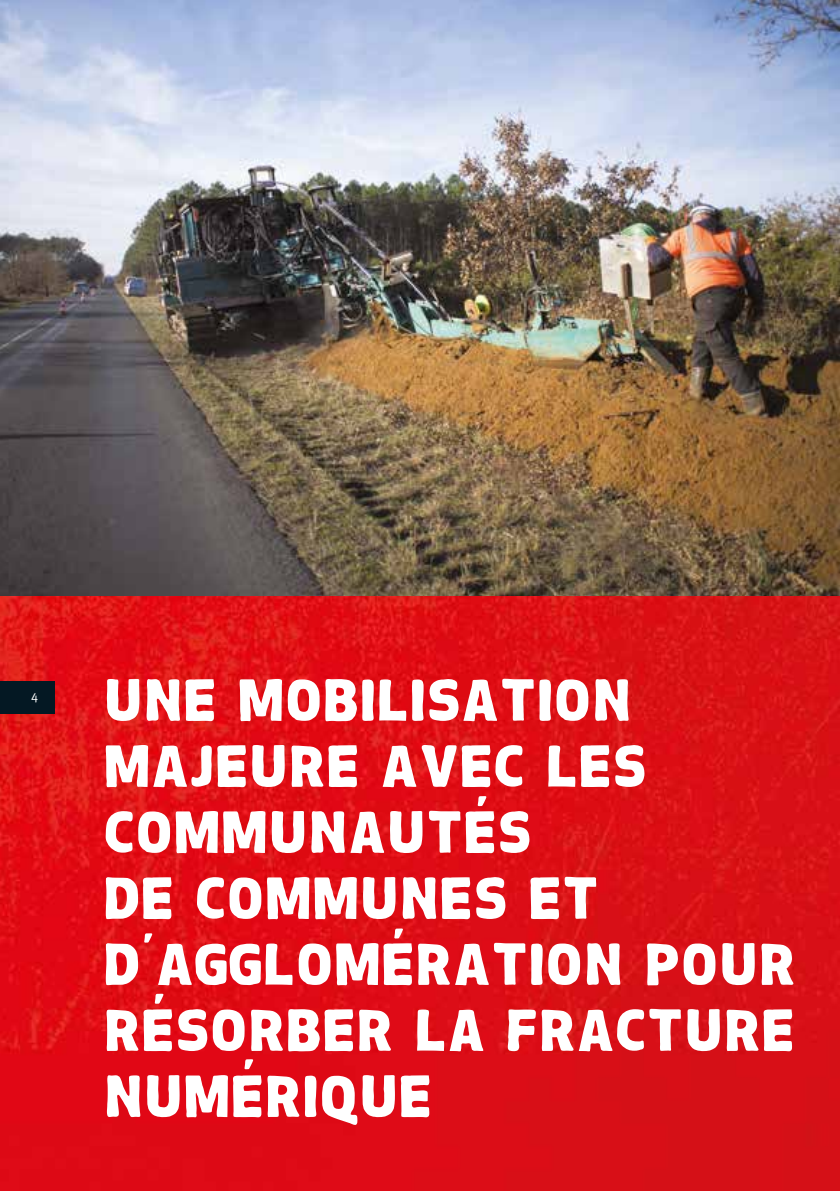
<style>
.page{position:relative;width:840px;height:1191px;background:#fff}
.page>*{position:absolute;margin:0;border:0;box-sizing:border-box;transform-origin:0 0}
.t1{font:64.4px "Chubby";color:#fff}
.t2{font:60px/66px "Chubby";letter-spacing:.04em;color:#fff}
.t3{font:13px "Meta";color:#fff}
</style>
<div class="page">
<img style="left:0;top:0;width:839px;height:1191px">
<div style="left:0;top:681px;width:55px;height:32px;background:#041823"></div>
<p class="t3" style="left:31px;top:687px;width:8px">4</p>
<p class="t2" style="left:104px;top:663px;width:691px">UNE MOBILISATION<br>MAJEURE AVEC LES<br>COMMUNAUTES<br>DE COMMUNES ET<br>D'AGGLOMERATION POUR<br>RESORBER LA FRACTURE<br>NUMERIQUE</p>
<p class="t1" style="left:475px;top:791px;width:15px">'</p>
<p class="t1" style="left:391px;top:923px;width:15px">'</p>
<p class="t1" style="left:152px;top:989px;width:15px">'</p>
<p class="t1" style="left:242px;top:1054px;width:15px">'</p>
</div>
